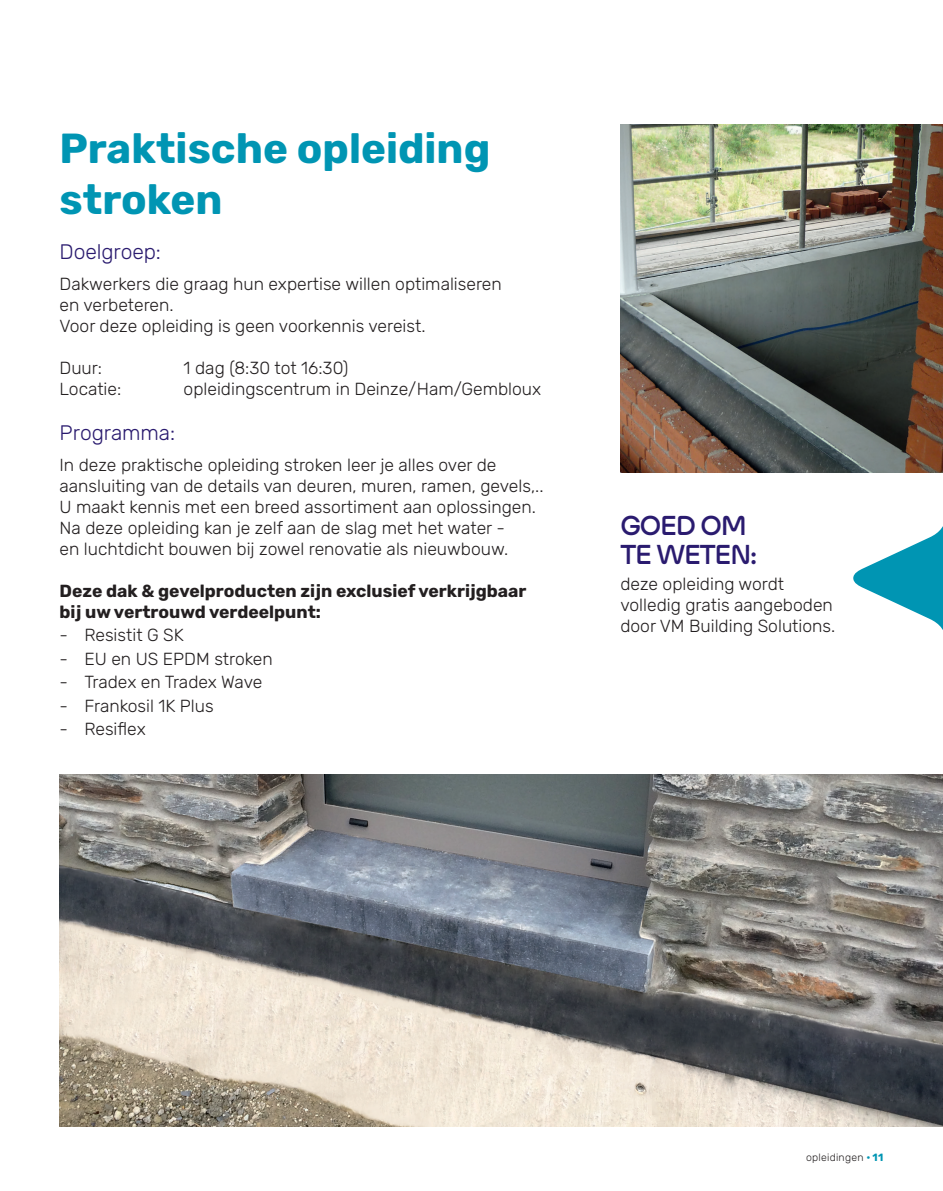
<style>
.page{position:relative;width:943px;height:1191px;background:#fff}
.page>*{position:absolute;margin:0;border:0;box-sizing:border-box;transform-origin:0 0}
.t1{font:700 42px/50.4px "Rubik";color:#0095b3}
.t2{font:700 24.5px/29.4px "Ulm Grotesk";letter-spacing:-.05em;color:#2a1b6f;scale:.95 1}
.t3{font:300 21px "Rubik";letter-spacing:-.005em;color:#2a1b6f}
.t4{font:300 17.5px/21px "Rubik";color:#231f20}
.t5{font:700 17.5px/21px "Rubik";color:#231f20}
.t6{font:300 10.5px "Rubik";letter-spacing:.025em;color:#231f20}
.s1{font-weight:700;color:#0095b3}
</style>
<div class="page">
<img style="left:620px;top:124px;width:323px;height:349px">
<img style="left:60px;top:774px;width:883px;height:352px">
<svg style="left:853px;top:526px;width:90px;height:104px"></svg>
<h1 class="t1" style="left:60px;top:125px;width:432px">Praktische opleiding stroken</h1>
<p class="t3" style="left:60px;top:240px;width:103px">Doelgroep:</p>
<p class="t4" style="left:60px;top:274px;width:444px">Dakwerkers die graag hun expertise willen optimaliseren en verbeteren.<br>Voor deze opleiding is geen voorkennis vereist.</p>
<p class="t4" style="left:60px;top:358px;width:44px">Duur:</p>
<p class="t4" style="left:184px;top:358px;width:166px">1 dag (8:30 tot 16:30)</p>
<p class="t4" style="left:60px;top:379px;width:63px">Locatie:</p>
<p class="t4" style="left:184px;top:379px;width:359px">opleidingscentrum in Deinze/Ham/Gembloux</p>
<p class="t3" style="left:60px;top:421px;width:117px">Programma:</p>
<p class="t4" style="left:60px;top:455px;width:485px">In deze praktische opleiding stroken leer je alles over de aansluiting van de details van deuren, muren, ramen, gevels,..<br>U maakt kennis met een breed assortiment aan oplossingen.<br>Na deze opleiding kan je zelf aan de slag met het water -<br>en luchtdicht bouwen bij zowel renovatie als nieuwbouw.</p>
<p class="t5" style="left:60px;top:581px;width:468px">Deze dak &amp; gevelproducten zijn exclusief verkrijgbaar bij uw vertrouwd verdeelpunt:</p>
<p class="t4" style="left:60px;top:625px;width:126px">- Resistit G SK</p>
<p class="t4" style="left:60px;top:648px;width:215px">- EU en US EPDM stroken</p>
<p class="t4" style="left:60px;top:672px;width:204px">- Tradex en Tradex Wave</p>
<p class="t4" style="left:60px;top:695px;width:156px">- Frankosil 1K Plus</p>
<p class="t4" style="left:60px;top:719px;width:88px">- Resiflex</p>
<h2 class="t2" style="left:620px;top:511px;width:146px">GOED OM<br>TE WETEN:</h2>
<p class="t4" style="left:620px;top:574px;width:216px">deze opleiding wordt volledig gratis aangeboden door VM Building Solutions.</p>
<p class="t6" style="left:806px;top:1151px;width:79px">opleidingen <span class="s1">• 11</span></p>
</div>
